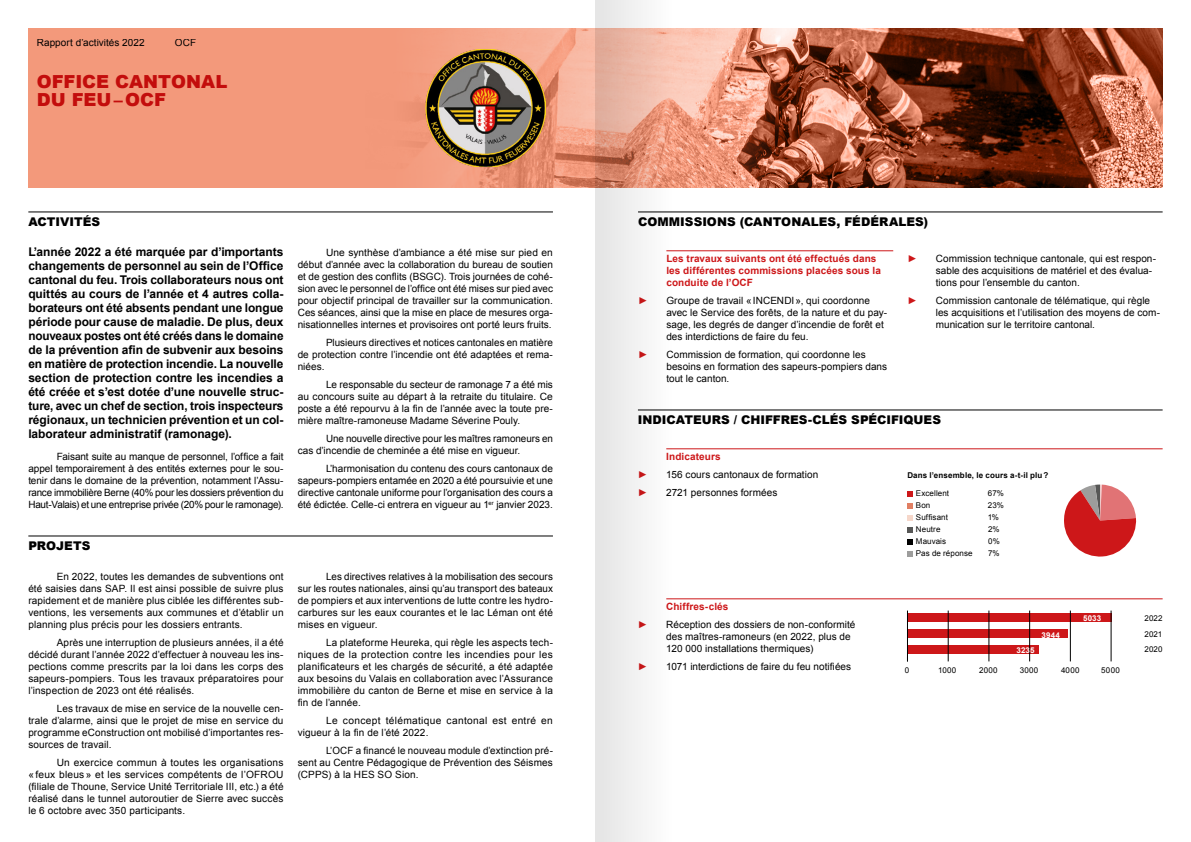
<style>
.page{position:relative;width:1191px;height:842px;background:#fff}
.page>*{position:absolute;margin:0;border:0;box-sizing:border-box;transform-origin:0 0}
.t1{font:900 18px/18px "Arial";color:#cd1719}
.t2{font:700 12px/14px "Arial";letter-spacing:-.005em;color:#000;text-align:justify}
.t3{font:900 12px "Arial";color:#000}
.t4{font:10px/12px "Arial";letter-spacing:.005em;color:#000;text-align:justify}
.t5{font:700 10px/12px "Arial";letter-spacing:.01em;color:#cd1719}
.t6{font:10px/12px "Arial";letter-spacing:.025em;color:#000}
.t7{font:10px "Arial";color:#cd1719}
.t8{font:8px/16.5px "Arial";letter-spacing:.015em;color:#000}
.t9{font:700 8px "Arial";letter-spacing:.02em;color:#000}
.t10{font:700 8px "Arial";letter-spacing:.015em;color:#fff}
</style>
<div class="page">
<svg style="left:28px;top:28px;width:1134px;height:159px;background:#c7795e"></svg>
<hr style="left:28px;top:212px;width:525px;height:1px;background:#000">
<hr style="left:28px;top:536px;width:525px;height:1px;background:#000">
<hr style="left:638px;top:212px;width:524px;height:1px;background:#000">
<hr style="left:666px;top:251px;width:227px;height:1px;background:#cd1719">
<hr style="left:638px;top:410px;width:524px;height:1px;background:#000">
<hr style="left:666px;top:449px;width:496px;height:1px;background:#cd1719">
<hr style="left:666px;top:599px;width:496px;height:1px;background:#cd1719">
<img style="left:425px;top:49px;width:121px;height:118px">
<svg style="left:907px;top:491px;width:6px;height:5px"></svg>
<svg style="left:907px;top:503px;width:6px;height:5px"></svg>
<svg style="left:907px;top:515px;width:6px;height:5px"></svg>
<svg style="left:907px;top:527px;width:6px;height:5px"></svg>
<svg style="left:907px;top:539px;width:6px;height:5px"></svg>
<svg style="left:907px;top:551px;width:6px;height:5px"></svg>
<svg style="left:1064px;top:484px;width:72px;height:72px"></svg>
<div style="left:907px;top:646px;width:132px;height:8px;background:#cd1719"></div>
<div style="left:907px;top:630px;width:161px;height:8px;background:#cd1719"></div>
<div style="left:907px;top:613px;width:205px;height:9px;background:#cd1719"></div>
<hr style="left:948px;top:611px;width:1px;height:50px;background:#000">
<hr style="left:988px;top:611px;width:1px;height:50px;background:#000">
<hr style="left:1029px;top:611px;width:1px;height:50px;background:#000">
<hr style="left:1070px;top:611px;width:1px;height:50px;background:#000">
<hr style="left:1111px;top:611px;width:1px;height:50px;background:#000">
<hr style="left:907px;top:611px;width:1px;height:50px;background:#000">
<svg style="left:595px;top:0;width:78px;height:842px"></svg>
<p class="t4" style="left:37px;top:37px;width:109px">Rapport d’activités 2022</p>
<p class="t4" style="left:175px;top:37px;width:23px">OCF</p>
<h1 class="t1" style="left:37px;top:72px;width:192px">OFFICE CANTONAL<br>DU FEU–OCF</h1>
<p class="t3" style="left:28px;top:213px;width:73px">ACTIVITÉS</p>
<p class="t2" style="left:28px;top:246px;width:257px">L’année 2022 a été marquée par d’importants changements de personnel au sein de l’Office cantonal du feu. Trois collaborateurs nous ont quittés au cours de l’année et 4 autres colla&shy;borateurs ont été absents pendant une longue période pour cause de maladie. De plus, deux nouveaux postes ont été créés dans le domaine de la prévention afin de subvenir aux besoins en matière de protection incendie. La nouvelle section de protection contre les incendies a été créée et s’est dotée d’une nouvelle struc&shy;ture, avec un chef de section, trois inspecteurs régionaux, un technicien prévention et un col&shy;laborateur administratif (ramonage).</p>
<p class="t4" style="left:28px;top:451px;width:257px;text-indent:28px">Faisant suite au manque de personnel, l’office a fait appel temporairement à des entités externes pour le sou&shy;tenir dans le domaine de la prévention, notamment l’Assu&shy;rance immobilière Berne (40% pour les dossiers prévention du Haut-Valais) et une entreprise privée (20% pour le ramonage).</p>
<p class="t3" style="left:28px;top:537px;width:63px">PROJETS</p>
<p class="t4" style="left:28px;top:571px;width:257px;text-indent:28px">En 2022, toutes les demandes de subventions ont été saisies dans SAP. Il est ainsi possible de suivre plus rapidement et de manière plus ciblée les différentes sub&shy;ventions, les versements aux communes et d’établir un planning plus précis pour les dossiers entrants.</p>
<p class="t4" style="left:28px;top:637px;width:257px;text-indent:28px">Après une interruption de plusieurs années, il a été décidé durant l’année 2022 d’effectuer à nouveau les ins&shy;pections comme prescrits par la loi dans les corps des sapeurs-pompiers. Tous les travaux préparatoires pour l’inspection de 2023 ont été réalisés.</p>
<p class="t4" style="left:28px;top:703px;width:257px;text-indent:28px">Les travaux de mise en service de la nouvelle cen&shy;trale d’alarme, ainsi que le projet de mise en service du programme eConstruction ont mobilisé d’importantes res&shy;sources de travail.</p>
<p class="t4" style="left:28px;top:757px;width:257px;text-indent:28px">Un exercice commun à toutes les organisations « feux bleus » et les services compétents de l’OFROU (filiale de Thoune, Service Unité Territoriale III, etc.) a été réalisé dans le tunnel autoroutier de Sierre avec succès le 6 octobre avec 350 participants.</p>
<p class="t4" style="left:298px;top:247px;width:257px;text-indent:28px">Une synthèse d’ambiance a été mise sur pied en début d’année avec la collaboration du bureau de soutien et de gestion des conflits (BSGC). Trois journées de cohé&shy;sion avec le personnel de l’office ont été mises sur pied avec pour objectif principal de travailler sur la communication.<br>Ces séances, ainsi que la mise en place de mesures orga&shy;nisationnelles internes et provisoires ont porté leurs fruits.</p>
<p class="t4" style="left:298px;top:337px;width:257px;text-indent:28px">Plusieurs directives et notices cantonales en matière de protection contre l’incendie ont été adaptées et rema&shy;niées.</p>
<p class="t4" style="left:298px;top:379px;width:257px;text-indent:28px">Le responsable du secteur de ramonage 7 a été mis au concours suite au départ à la retraite du titulaire. Ce poste a été repourvu à la fin de l’année avec la toute pre&shy;mière maître-ramoneuse Madame Séverine Pouly.</p>
<p class="t4" style="left:298px;top:433px;width:257px;text-indent:28px">Une nouvelle directive pour les maîtres ramoneurs en cas d’incendie de cheminée a été mise en vigueur.</p>
<p class="t4" style="left:298px;top:463px;width:257px;text-indent:28px">L’harmonisation du contenu des cours cantonaux de sapeurs-pompiers entamée en 2020 a été poursuivie et une directive cantonale uniforme pour l’organisation des cours a été édictée. Celle-ci entrera en vigueur au 1<sup>er</sup> janvier 2023.</p>
<p class="t4" style="left:298px;top:571px;width:257px;text-indent:28px">Les directives relatives à la mobilisation des secours sur les routes nationales, ainsi qu’au transport des bateaux de pompiers et aux interventions de lutte contre les hydro&shy;carbures sur les eaux courantes et le lac Léman ont été mises en vigueur.</p>
<p class="t4" style="left:298px;top:637px;width:257px;text-indent:28px">La plateforme Heureka, qui règle les aspects tech&shy;niques de la protection contre les incendies pour les planificateurs et les chargés de sécurité, a été adaptée aux besoins du Valais en collaboration avec l’Assurance immobilière du canton de Berne et mise en service à la fin de l’année.</p>
<p class="t6" style="left:298px;top:715px;width:257px;text-indent:28px">Le concept télématique cantonal est entré en vigueur à la fin de l’été 2022.</p>
<p class="t4" style="left:298px;top:745px;width:257px;text-indent:28px">L’OCF a financé le nouveau module d’extinction pré&shy;sent au Centre Pédagogique de Prévention des Séismes (CPPS) à la HES SO Sion.</p>
<p class="t3" style="left:638px;top:213px;width:292px">COMMISSIONS (CANTONALES, FÉDÉRALES)</p>
<p class="t5" style="left:666px;top:253px;width:216px">Les travaux suivants ont été effectués dans les différentes commissions placées sous la conduite de l’OCF</p>
<p class="t7" style="left:638px;top:294px;width:11px">►</p>
<p class="t4" style="left:666px;top:295px;width:222px;text-align:left">Groupe de travail «INCENDI», qui coordonne avec le Service des forêts, de la nature et du pay&shy;sage, les degrés de danger d’incendie de forêt et des interdictions de faire du feu.</p>
<p class="t7" style="left:638px;top:348px;width:11px">►</p>
<p class="t4" style="left:666px;top:349px;width:222px;text-align:left">Commission de formation, qui coordonne les besoins en formation des sapeurs-pompiers dans tout le canton.</p>
<p class="t7" style="left:907px;top:252px;width:11px">►</p>
<p class="t4" style="left:935px;top:253px;width:222px;text-align:left">Commission technique cantonale, qui est respon&shy;sable des acquisitions de matériel et des évalua&shy;tions pour l’ensemble du canton.</p>
<p class="t7" style="left:907px;top:294px;width:11px">►</p>
<p class="t4" style="left:935px;top:295px;width:226px;text-align:left">Commission cantonale de télématique, qui règle les acquisitions et l’utilisation des moyens de com&shy;munication sur le territoire cantonal.</p>
<p class="t3" style="left:638px;top:411px;width:304px">INDICATEURS / CHIFFRES-CLÉS SPÉCIFIQUES</p>
<p class="t5" style="left:666px;top:451px;width:56px">Indicateurs</p>
<p class="t7" style="left:638px;top:468px;width:11px">►</p>
<p class="t4" style="left:666px;top:469px;width:153px">156 cours cantonaux de formation</p>
<p class="t7" style="left:638px;top:486px;width:11px">►</p>
<p class="t4" style="left:666px;top:487px;width:113px">2721 personnes formées</p>
<p class="t9" style="left:907px;top:470px;width:142px">Dans l’ensemble, le cours a-t-il plu?</p>
<p class="t8" style="left:916px;top:485px;width:35px">Excellent</p>
<p class="t8" style="left:988px;top:485px;width:18px">67%</p>
<p class="t8" style="left:916px;top:497px;width:16px">Bon</p>
<p class="t8" style="left:988px;top:497px;width:18px">23%</p>
<p class="t8" style="left:916px;top:509px;width:34px">Suffisant</p>
<p class="t8" style="left:988px;top:509px;width:13px">1%</p>
<p class="t8" style="left:916px;top:521px;width:26px">Neutre</p>
<p class="t8" style="left:988px;top:521px;width:13px">2%</p>
<p class="t8" style="left:916px;top:533px;width:32px">Mauvais</p>
<p class="t8" style="left:988px;top:533px;width:13px">0%</p>
<p class="t8" style="left:916px;top:545px;width:58px">Pas de réponse</p>
<p class="t8" style="left:988px;top:545px;width:13px">7%</p>
<p class="t5" style="left:666px;top:601px;width:64px">Chiffres-clés</p>
<p class="t7" style="left:638px;top:618px;width:11px">►</p>
<p class="t4" style="left:666px;top:619px;width:191px;text-align:left">Réception des dossiers de non-conformité des maîtres-ramoneurs (en 2022, plus de<br>120 000 installations thermiques)</p>
<p class="t7" style="left:638px;top:660px;width:11px">►</p>
<p class="t4" style="left:666px;top:661px;width:186px">1071 interdictions de faire du feu notifiées</p>
<p class="t8" style="left:905px;top:662px;width:6px">0</p>
<p class="t8" style="left:938px;top:662px;width:20px">1000</p>
<p class="t10" style="left:1041px;top:629px;width:20px">3944</p>
<p class="t10" style="left:1016px;top:644px;width:20px">3235</p>
<p class="t10" style="left:1083px;top:613px;width:20px">5033</p>
<p class="t8" style="left:979px;top:662px;width:20px">2000</p>
<p class="t8" style="left:1019px;top:662px;width:20px">3000</p>
<p class="t8" style="left:1061px;top:662px;width:20px">4000</p>
<p class="t8" style="left:1101px;top:662px;width:20px">5000</p>
<p class="t8" style="left:1144px;top:610px;width:20px">2022<br>2021</p>
<p class="t8" style="left:1144px;top:641px;width:20px">2020</p>
</div>
